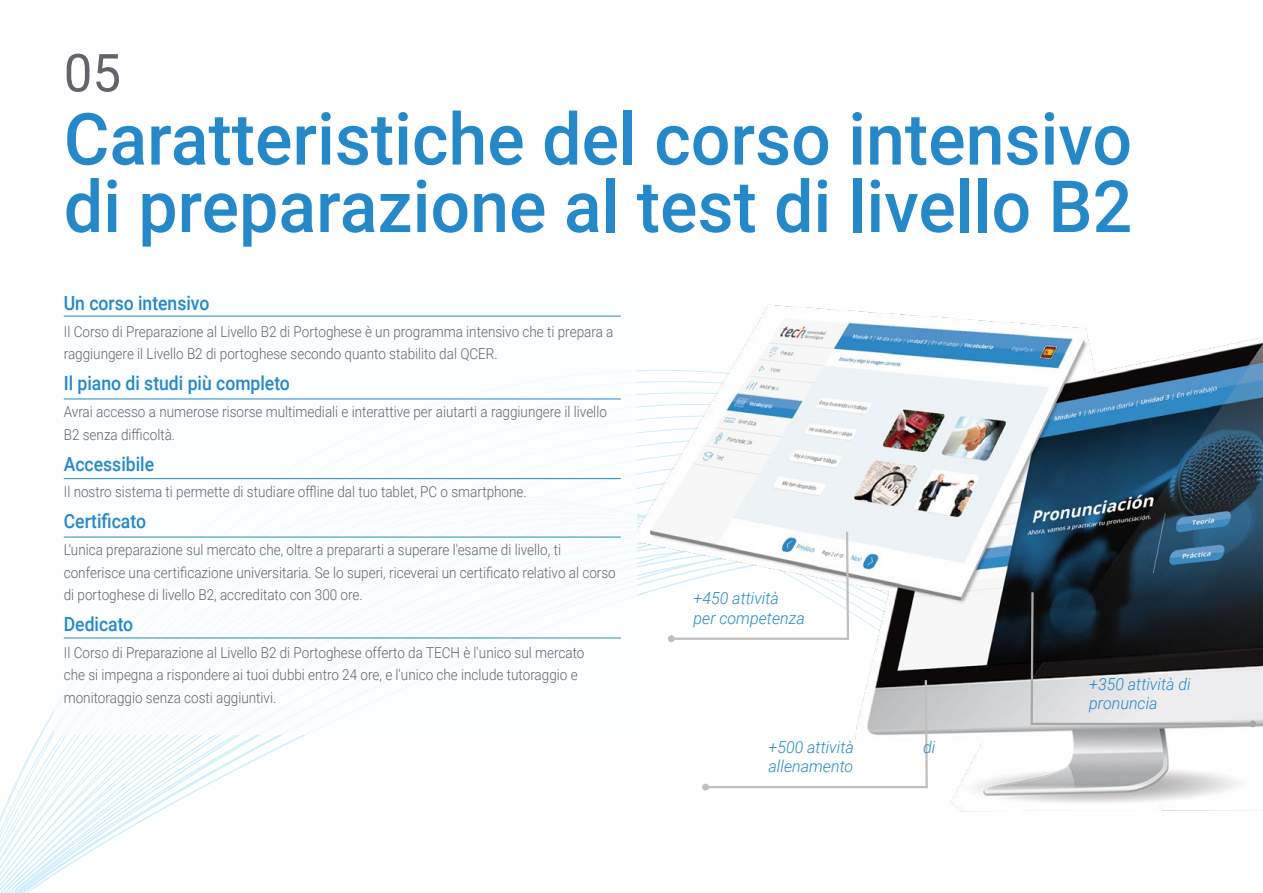
<style>
.page{position:relative;width:1263px;height:893px;background:#fff}
.page>*{position:absolute;margin:0;border:0;box-sizing:border-box;transform-origin:0 0}
.t1{font:500 72px/67.5px "Roboto";color:#2488c9}
.t2{font:52.5px "Roboto";color:#61646a}
.t3{font:500 19.5px "Roboto";color:#2488c9;scale:.9 1}
.t4{font:italic 300 16.5px/19.5px "Roboto";color:#2488c9}
.t5{font:300 15px/22.5px "Roboto";color:#61646a;scale:.9 1}
</style>
<div class="page">
<svg style="left:0;top:710px;width:306px;height:183px"></svg>
<img style="left:636px;top:304px;width:627px;height:508px">
<div style="left:54px;top:283px;width:582px;height:452px;background:#fcfeff"></div>
<hr style="left:64px;top:316px;width:557px;height:1px;background:#2488c9">
<hr style="left:64px;top:399px;width:557px;height:1px;background:#2488c9">
<hr style="left:64px;top:478px;width:557px;height:1px;background:#2488c9">
<hr style="left:64px;top:537px;width:557px;height:1px;background:#2488c9">
<hr style="left:64px;top:638px;width:557px;height:1px;background:#2488c9">
<svg style="left:703px;top:678px;width:226px;height:111px"></svg>
<div style="left:702px;top:784px;width:7px;height:6px;background:#bfbfbf;border-radius:50%"></div>
<svg style="left:668px;top:530px;width:182px;height:111px"></svg>
<div style="left:668px;top:635px;width:7px;height:7px;background:#bfbfbf;border-radius:50%"></div>
<svg style="left:1029px;top:590px;width:226px;height:136px;background:#65696d"></svg>
<div style="left:1249px;top:720px;width:7px;height:7px;background:#a8a8a8;border-radius:50%"></div>
<h2 class="t2" style="left:64px;top:36px;width:59px">05</h2>
<h1 class="t1" style="left:64px;top:103px;width:1070px">Caratteristiche del corso intensivo di preparazione al test di livello B2</h1>
<h3 class="t3" style="left:64px;top:290px;width:163px">Un corso intensivo</h3>
<p class="t5" style="left:64px;top:320px;width:612px">Il Corso di Preparazione al Livello B2 di Portoghese è un programma intensivo che ti prepara a raggiungere il Livello B2 di portoghese secondo quanto stabilito dal QCER.</p>
<h3 class="t3" style="left:64px;top:370px;width:253px">Il piano di studi più completo</h3>
<p class="t5" style="left:64px;top:400px;width:605px">Avrai accesso a numerose risorse multimediali e interattive per aiutarti a raggiungere il livello<br>B2 senza difficoltà.</p>
<h3 class="t3" style="left:64px;top:450px;width:102px">Accessibile</h3>
<p class="t5" style="left:64px;top:480px;width:516px">Il nostro sistema ti permette di studiare offline dal tuo tablet, PC o smartphone.</p>
<h3 class="t3" style="left:64px;top:508px;width:93px">Certificato</h3>
<p class="t5" style="left:64px;top:538px;width:615px">L'unica preparazione sul mercato che, oltre a prepararti a superare l'esame di livello, ti conferisce una certificazione universitaria. Se lo superi, riceverai un certificato relativo al corso di portoghese di livello B2, accreditato con 300 ore.</p>
<h3 class="t3" style="left:64px;top:611px;width:79px">Dedicato</h3>
<p class="t5" style="left:64px;top:641px;width:580px">Il Corso di Preparazione al Livello B2 di Portoghese offerto da TECH è l'unico sul mercato che si impegna a rispondere ai tuoi dubbi entro 24 ore, e l'unico che include tutoraggio e monitoraggio senza costi aggiuntivi.</p>
<p class="t4" style="left:693px;top:588px;width:113px">+450 attività per competenza</p>
<p class="t4" style="left:768px;top:736px;width:87px">+500 attività</p>
<p class="t4" style="left:923px;top:736px;width:14px">di</p>
<p class="t4" style="left:768px;top:756px;width:86px">allenamento</p>
<p class="t4" style="left:1089px;top:673px;width:103px">+350 attività di pronuncia</p>
</div>
